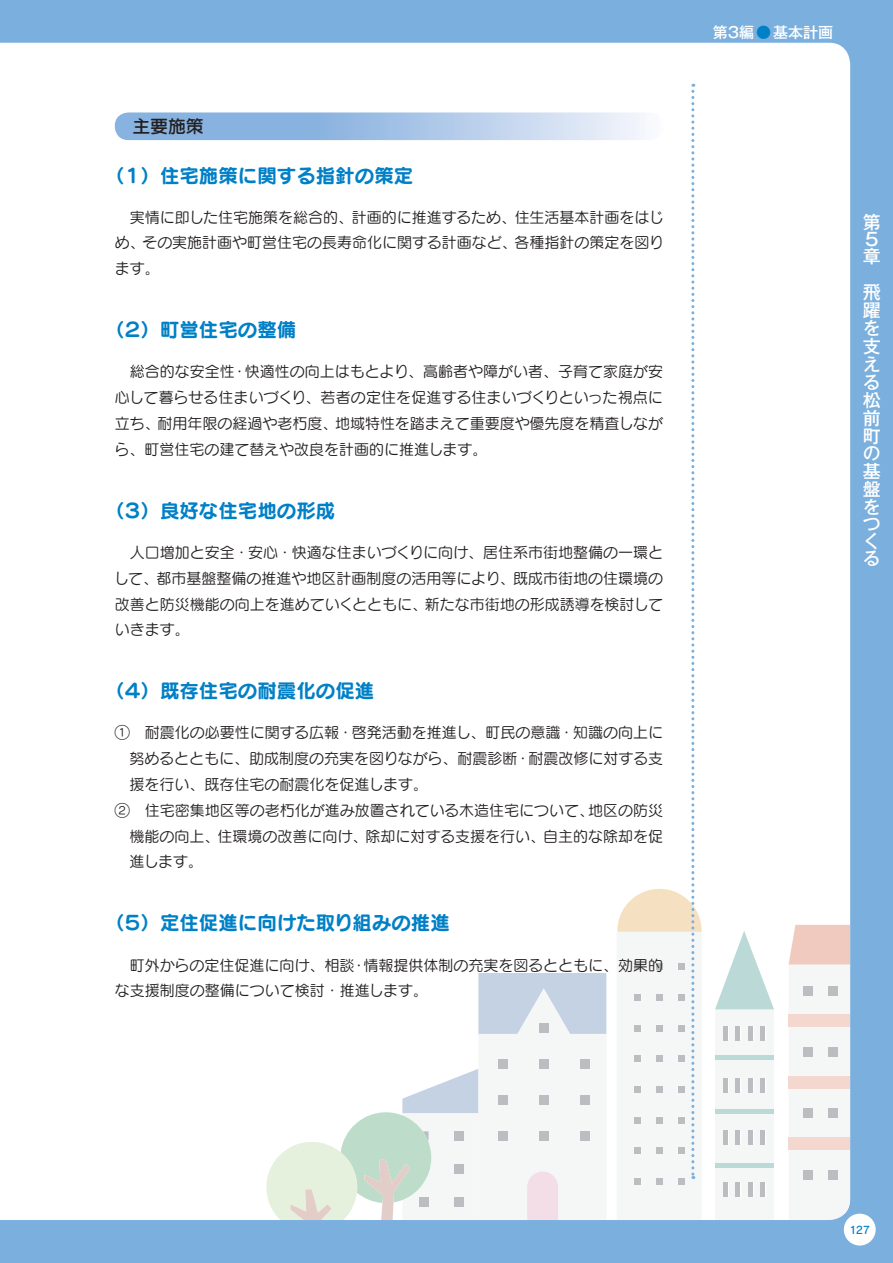
<style>
.page{position:relative;width:893px;height:1263px;background:#7aafde}
.page>*{position:absolute;margin:0;border:0;box-sizing:border-box;transform-origin:0 0}
.t1{font:19.5px "Seurat Pro B 90 msp RKSJ H";color:#0080c6}
.t2{font:18px/17.7px "Gothic MB101 Pr 5 Medium 90 msp RKSJ V";color:#fff}
.t3{font:18px "Seurat Pro DB 90 msp RKSJ H";color:#231f20}
.t4{font:15px/25.8px "Seurat Pro M 90 msp RKSJ H";color:#231f20;text-align:justify}
.t5{font:15px "Gothic MB101 Pr 5 Medium 90 msp RKSJ H";color:#fff}
.t6{font:10.5px "Rodin Pro DB 90 msp RKSJ H";color:#0080c6}
.s1{color:#0080c6}
</style>
<div class="page">
<div style="left:0;top:43px;width:850px;height:1177px;background:#fff"></div>
<div style="left:788px;top:1027px;width:62px;height:49px;background:#f5f6f6"></div>
<div style="left:788px;top:1088px;width:62px;height:49px;background:#f5f6f6"></div>
<div style="left:788px;top:1150px;width:62px;height:70px;background:#f5f6f6"></div>
<svg style="left:788px;top:925px;width:62px;height:89px;background:#f2e3dd"></svg>
<div style="left:803px;top:986px;width:9px;height:9px;background:#bbbdc0"></div>
<div style="left:828px;top:986px;width:9px;height:9px;background:#bbbdc0"></div>
<div style="left:788px;top:1014px;width:62px;height:13px;background:#f4d8d0"></div>
<div style="left:803px;top:1047px;width:9px;height:9px;background:#bbbdc0"></div>
<div style="left:828px;top:1047px;width:9px;height:9px;background:#bbbdc0"></div>
<div style="left:788px;top:1076px;width:62px;height:12px;background:#f4d8d0"></div>
<div style="left:803px;top:1109px;width:9px;height:9px;background:#bbbdc0"></div>
<div style="left:828px;top:1109px;width:9px;height:9px;background:#bbbdc0"></div>
<div style="left:788px;top:1137px;width:62px;height:13px;background:#f4d8d0"></div>
<div style="left:803px;top:1170px;width:9px;height:9px;background:#bbbdc0"></div>
<div style="left:828px;top:1170px;width:9px;height:9px;background:#bbbdc0"></div>
<svg style="left:715px;top:931px;width:59px;height:289px;background:#e9eeee"></svg>
<hr style="left:761px;top:1183px;width:4px;height:14px;background:#bbbdc0">
<hr style="left:715px;top:1055px;width:59px;height:4px;background:#bbd9d6">
<hr style="left:715px;top:1110px;width:59px;height:4px;background:#bbd9d6">
<hr style="left:715px;top:1164px;width:59px;height:4px;background:#bbd9d6">
<svg style="left:266px;top:973px;width:341px;height:247px;background:#edf1f0"></svg>
<div style="left:844px;top:1214px;width:32px;height:32px;background:#fff;border-radius:50%"></div>
<svg style="left:616px;top:84px;width:86px;height:1136px;background:#f9faf9"></svg>
<svg style="left:115px;top:112px;width:548px;height:28px"></svg>
<p class="t3" style="left:132px;top:119px;width:73px">主要施策</p>
<h1 class="t1" style="left:105px;top:168px;width:310px">（１）住宅施策に関する指針の策定</h1>
<p class="t4" style="left:115px;top:206px;width:551px">　実情に即した住宅施策を総合的、計画的に推進するため、住生活基本計画をはじめ、その実施計画や町営住宅の長寿命化に関する計画など、各種指針の策定を図ります。</p>
<h1 class="t1" style="left:105px;top:323px;width:193px">（２）町営住宅の整備</h1>
<p class="t4" style="left:114px;top:361px;width:550px">　総合的な安全性・快適性の向上はもとより、高齢者や障がい者、子育て家庭が安心して暮らせる住まいづくり、若者の定住を促進する住まいづくりといった視点に立ち、耐用年限の経過や老朽度、地域特性を踏まえて重要度や優先度を精査しながら、町営住宅の建て替えや改良を計画的に推進します。</p>
<h1 class="t1" style="left:105px;top:503px;width:232px">（３）良好な住宅地の形成</h1>
<p class="t4" style="left:114px;top:541px;width:551px">　人口増加と安全・安心・快適な住まいづくりに向け、居住系市街地整備の一環として、都市基盤整備の推進や地区計画制度の活用等により、既成市街地の住環境の改善と防災機能の向上を進めていくとともに、新たな市街地の形成誘導を検討していきます。</p>
<h1 class="t1" style="left:105px;top:684px;width:271px">（４）既存住宅の耐震化の促進</h1>
<p class="t4" style="left:115px;top:722px;width:550px">①　耐震化の必要性に関する広報・啓発活動を推進し、町民の意識・知識の向上に</p>
<p class="t4" style="left:130px;top:748px;width:535px">努めるとともに、助成制度の充実を図りながら、耐震診断・耐震改修に対する支</p>
<p class="t4" style="left:130px;top:774px;width:300px">援を行い、既存住宅の耐震化を促進します。</p>
<p class="t4" style="left:115px;top:799px;width:550px">②　住宅密集地区等の老朽化が進み放置されている木造住宅について、地区の防災</p>
<p class="t4" style="left:130px;top:825px;width:535px">機能の向上、住環境の改善に向け、除却に対する支援を行い、自主的な除却を促</p>
<p class="t4" style="left:130px;top:851px;width:75px">進します。</p>
<h1 class="t1" style="left:105px;top:916px;width:346px">（５）定住促進に向けた取り組みの推進</h1>
<p class="t4" style="left:115px;top:954px;width:550px">　町外からの定住促進に向け、相談・情報提供体制の充実を図るとともに、効果的な支援制度の整備について検討・推進します。</p>
<p class="t5" style="left:713px;top:26px;width:122px">第3編<span class="s1">●</span>基本計画</p>
<p class="t2" style="left:863px;top:216px;width:19px;line-height:17.2px">第<br>５章</p>
<p class="t2" style="left:863px;top:286px;width:19px">飛躍を支える松前町の基盤をつくる</p>
<p class="t6" style="left:849px;top:1226px;width:22px">127</p>
</div>
